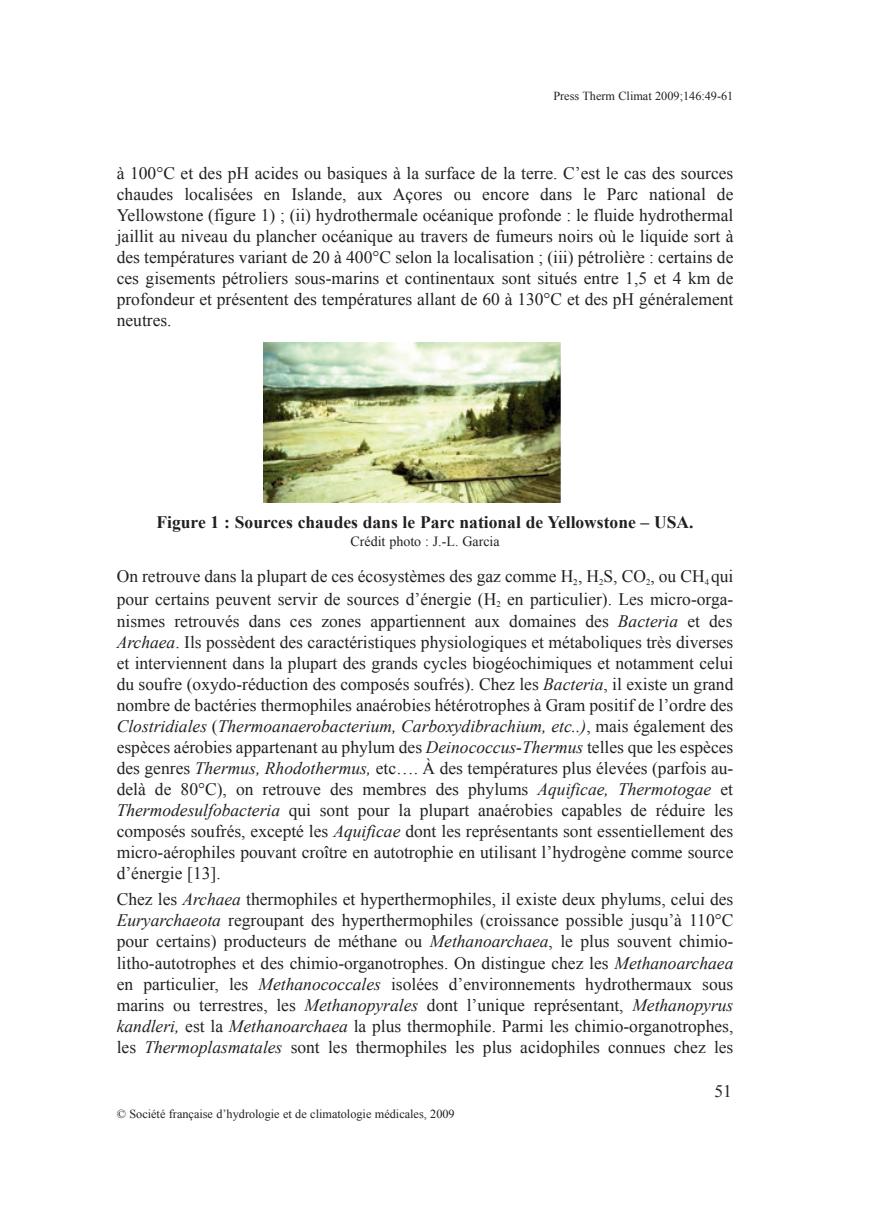
<style>
.page{position:relative;width:875px;height:1223px;background:#fff}
.page>*{position:absolute;margin:0;border:0;box-sizing:border-box;transform-origin:0 0}
.t1{font:17.5px/21.2px "Times New Roman";color:#231f20;text-align:justify}
.t2{font:700 17.5px "Times New Roman";color:#231f20}
.t3{font:14px "Times New Roman";color:#231f20}
.t4{font:12.25px "Times New Roman";color:#231f20}
.s1{font-style:italic}
</style>
<div class="page">
<img style="left:264px;top:342px;width:297px;height:160px">
<p class="t4" style="left:553px;top:89px;width:182px">Press Therm Climat 2009;146:49-61</p>
<p class="t1" style="left:117px;top:162px;width:618px">à 100°C et des pH acides ou basiques à la surface de la terre. C’est le cas des sources chaudes localisées en Islande, aux Açores ou encore dans le Parc national de Yellowstone (figure 1) ; (ii) hydrothermale océanique profonde : le fluide hydrothermal jaillit au niveau du plancher océanique au travers de fumeurs noirs où le liquide sort à des températures variant de 20 à 400°C selon la localisation ; (iii) pétrolière : certains de ces gisements pétroliers sous-marins et continentaux sont situés entre 1,5 et 4 km de profondeur et présentent des températures allant de 60 à 130°C et des pH généralement neutres.</p>
<p class="t2" style="left:157px;top:512px;width:538px">Figure 1 : Sources chaudes dans le Parc national de Yellowstone – USA.</p>
<p class="t3" style="left:350px;top:534px;width:151px">Crédit photo : J.-L. Garcia</p>
<p class="t1" style="left:117px;top:566px;width:618px">On retrouve dans la plupart de ces écosystèmes des gaz comme H<sub>2</sub>, H<sub>2</sub>S, CO<sub>2</sub>, ou CH<sub>4</sub> qui pour certains peuvent servir de sources d’énergie (H<sub>2</sub> en particulier). Les micro-orga&shy;nismes retrouvés dans ces zones appartiennent aux domaines des <span class="s1">Bacteria</span> et des <span class="s1">Archaea</span>. Ils possèdent des caractéristiques physiologiques et métaboliques très diverses et interviennent dans la plupart des grands cycles biogéochimiques et notamment celui du soufre (oxydo-réduction des composés soufrés). Chez les <span class="s1">Bacteria</span>, il existe un grand nombre de bactéries thermophiles anaérobies hétérotrophes à Gram positif de l’ordre des <span class="s1">Clostridiales</span> (<span class="s1">Thermoanaerobacterium, Carboxydibrachium, etc..)</span>, mais également des espèces aérobies appartenant au phylum des <span class="s1">Deinococcus-Thermus</span> telles que les espèces des genres <span class="s1">Thermus, Rhodothermus,</span> etc…. À des températures plus élevées (parfois au&shy;delà de 80°C), on retrouve des membres des phylums <span class="s1">Aquificae, Thermotogae</span> et <span class="s1">Thermodesulfobacteria</span> qui sont pour la plupart anaérobies capables de réduire les composés soufrés, excepté les <span class="s1">Aquificae</span> dont les représentants sont essentiellement des micro-aérophiles pouvant croître en autotrophie en utilisant l’hydrogène comme source d’énergie [13].</p>
<p class="t1" style="left:117px;top:888px;width:618px">Chez les <span class="s1">Archaea</span> thermophiles et hyperthermophiles, il existe deux phylums, celui des <span class="s1">Euryarchaeota</span> regroupant des hyperthermophiles (croissance possible jusqu’à 110°C pour certains) producteurs de méthane ou <span class="s1">Methanoarchaea</span>, le plus souvent chimio&shy;litho-autotrophes et des chimio-organotrophes. On distingue chez les <span class="s1">Methanoarchaea </span>en particulier, les <span class="s1">Methanococcales</span> isolées d’environnements hydrothermaux sous marins ou terrestres, les <span class="s1">Methanopyrales</span> dont l’unique représentant, <span class="s1">Methanopyrus kandleri,</span> est la <span class="s1">Methanoarchaea</span> la plus thermophile. Parmi les chimio-organotrophes, les <span class="s1">Thermoplasmatales</span> sont les thermophiles les plus acidophiles connues chez les</p>
<p class="t1" style="left:714px;top:1080px;width:19px">51</p>
<p class="t4" style="left:117px;top:1106px;width:339px">© Société française d’hydrologie et de climatologie médicales, 2009</p>
</div>
